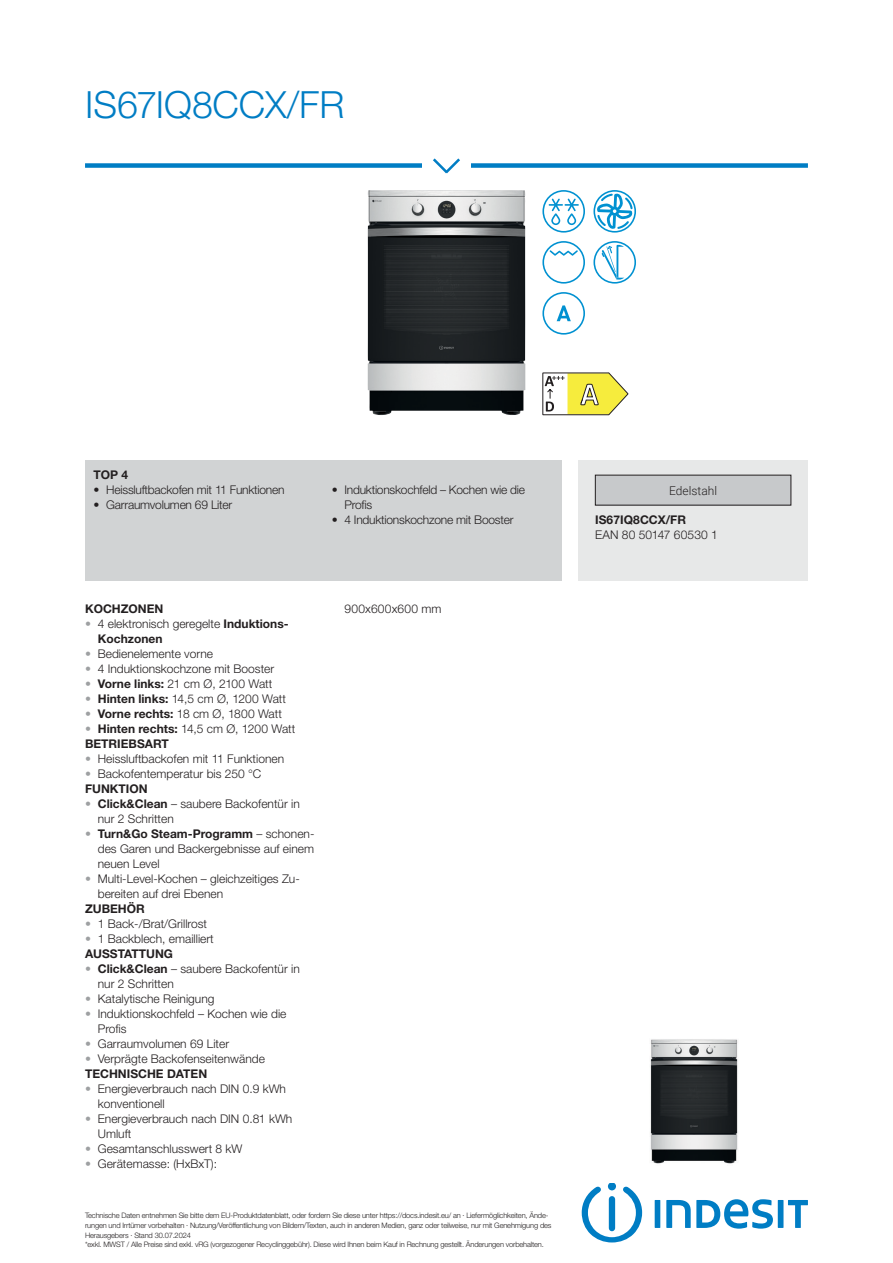
<style>
.page{position:relative;width:893px;height:1263px;background:#fff}
.page>*{position:absolute;margin:0;border:0;box-sizing:border-box;transform-origin:0 0}
.t1{font:300 37.5px "Helvetica Neue LT Std";color:#007dc4}
.t2{font:300 12px/15px "Helvetica Neue LT Std";color:#231f20}
.t3{font:300 12px/15px "Helvetica Neue LT Std";letter-spacing:-.02em;color:#231f20}
.t4{font:700 12px/15px "Helvetica Neue LT Std";color:#231f20}
.t5{font:300 12px "Helvetica Neue LT Std";letter-spacing:.02em;color:#231f20}
.t6{font:300 12px "Roboto";color:#231f20}
.t7{font:300 7.5px/9.8px "Helvetica Neue LT Std";letter-spacing:-.02em;color:#231f20}
.s1{color:#9ea0a2}
.s2{font-weight:700}
.s3{font-weight:300;color:#9ea0a2}
.s4{font-weight:300}
</style>
<div class="page">
<svg style="left:582px;top:1187px;width:60px;height:55px"></svg>
<div style="left:608px;top:1182px;width:8px;height:8px;background:#007dc4;border-radius:50%"></div>
<div style="left:655px;top:1200px;width:5px;height:28px;background:#007dc4"></div>
<svg style="left:666px;top:1199px;width:107px;height:29px"></svg>
<div style="left:778px;top:1200px;width:5px;height:28px;background:#007dc4"></div>
<svg style="left:788px;top:1200px;width:20px;height:28px"></svg>
<div style="left:85px;top:163px;width:723px;height:5px;background:#007dc4"></div>
<div style="left:422px;top:150px;width:49px;height:29px;background:#fff"></div>
<svg style="left:433px;top:158px;width:27px;height:16px"></svg>
<img style="left:367px;top:190px;width:159px;height:225px">
<svg style="left:542px;top:190px;width:43px;height:43px"></svg>
<svg style="left:542px;top:241px;width:43px;height:43px"></svg>
<svg style="left:542px;top:292px;width:43px;height:43px"></svg>
<svg style="left:593px;top:190px;width:43px;height:43px"></svg>
<svg style="left:593px;top:241px;width:43px;height:43px"></svg>
<svg style="left:542px;top:373px;width:86px;height:42px"></svg>
<div style="left:85px;top:460px;width:476px;height:120px;background:#d1d3d4"></div>
<div style="left:578px;top:460px;width:230px;height:120px;background:#e7e8e8"></div>
<div style="left:595px;top:475px;width:196px;height:30px;background:#c7c9cb"></div>
<img style="left:650px;top:1039px;width:88px;height:125px">
<h1 class="t1" style="left:85px;top:82px;width:261px">IS67IQ8CCX/FR</h1>
<p class="t4" style="left:94px;top:467px;width:36px">TOP 4</p>
<p class="t3" style="left:94px;top:482px;width:192px">• Heissluftbackofen mit 11 Funktionen</p>
<p class="t3" style="left:94px;top:497px;width:140px">• Garraumvolumen 69 Liter</p>
<p class="t3" style="left:344px;top:482px;width:182px;text-indent:-13px">• Induktionskochfeld – Kochen wie die<br>Profis</p>
<p class="t3" style="left:332px;top:512px;width:183px">• 4 Induktionskochzone mit Booster</p>
<p class="t4" style="left:85px;top:601px;width:80px">KOCHZONEN</p>
<p class="t2" style="left:98px;top:616px;width:192px;text-indent:-13px"><span class="s1">•</span> 4 elektronisch geregelte <span class="s2">Induktions-<br>Kochzonen</span></p>
<p class="t2" style="left:85px;top:646px;width:130px"><span class="s1">•</span> Bedienelemente vorne</p>
<p class="t2" style="left:85px;top:661px;width:191px"><span class="s1">•</span> 4 Induktionskochzone mit Booster</p>
<p class="t2" style="left:85px;top:676px;width:189px"><span class="s1">•</span> <span class="s2">Vorne links:</span> 21 cm Ø, 2100 Watt</p>
<p class="t2" style="left:85px;top:691px;width:202px"><span class="s1">•</span> <span class="s2">Hinten links:</span> 14,5 cm Ø, 1200 Watt</p>
<p class="t2" style="left:85px;top:706px;width:198px"><span class="s1">•</span> <span class="s2">Vorne rechts:</span> 18 cm Ø, 1800 Watt</p>
<p class="t4" style="left:85px;top:721px;width:212px"><span class="s3">•</span> Hinten rechts: <span class="s4">14,5 cm Ø, 1200 Watt<br></span>BETRIEBSART</p>
<p class="t2" style="left:85px;top:751px;width:201px"><span class="s1">•</span> Heissluftbackofen mit 11 Funktionen</p>
<p class="t2" style="left:85px;top:766px;width:178px"><span class="s1">•</span> Backofentemperatur bis 250 °C<br><span class="s2">FUNKTION</span></p>
<p class="t2" style="left:98px;top:796px;width:204px;text-indent:-13px"><span class="s1">•</span> <span class="s2">Click&amp;Clean</span> – saubere Backofentür in nur 2 Schritten</p>
<p class="t2" style="left:98px;top:826px;width:218px;text-align:justify;text-indent:-13px"><span class="s1">•</span> <span class="s2">Turn&amp;Go Steam-Programm</span> – schonen&shy;des Garen und Backergebnisse auf einem neuen Level</p>
<p class="t2" style="left:98px;top:871px;width:204px;text-indent:-13px"><span class="s1">•</span> Multi-Level-Kochen – gleichzeitiges Zu&shy;bereiten auf drei Ebenen</p>
<p class="t4" style="left:85px;top:901px;width:61px">ZUBEHÖR</p>
<p class="t2" style="left:85px;top:916px;width:124px"><span class="s1">•</span> 1 Back-/Brat/Grillrost</p>
<p class="t2" style="left:85px;top:931px;width:130px"><span class="s1">•</span> 1 Backblech, emailliert<br><span class="s2">AUSSTATTUNG</span></p>
<p class="t2" style="left:98px;top:961px;width:204px;text-indent:-13px"><span class="s1">•</span> <span class="s2">Click&amp;Clean</span> – saubere Backofentür in nur 2 Schritten</p>
<p class="t2" style="left:85px;top:991px;width:131px"><span class="s1">•</span> Katalytische Reinigung</p>
<p class="t2" style="left:98px;top:1006px;width:190px;text-indent:-13px"><span class="s1">•</span> Induktionskochfeld – Kochen wie die<br>Profis</p>
<p class="t2" style="left:85px;top:1036px;width:146px"><span class="s1">•</span> Garraumvolumen 69 Liter</p>
<p class="t2" style="left:85px;top:1051px;width:181px"><span class="s1">•</span> Verprägte Backofenseitenwände<br><span class="s2">TECHNISCHE DATEN</span></p>
<p class="t2" style="left:98px;top:1081px;width:190px;text-indent:-13px"><span class="s1">•</span> Energieverbrauch nach DIN 0.9 kWh konventionell</p>
<p class="t2" style="left:98px;top:1111px;width:196px;text-indent:-13px"><span class="s1">•</span> Energieverbrauch nach DIN 0.81 kWh<br>Umluft</p>
<p class="t2" style="left:85px;top:1141px;width:159px"><span class="s1">•</span> Gesamtanschlusswert 8 kW</p>
<p class="t2" style="left:85px;top:1156px;width:134px"><span class="s1">•</span> Gerätemasse: (HxBxT):</p>
<p class="t5" style="left:344px;top:601px;width:99px">900x600x600 mm</p>
<p class="t7" style="left:85px;top:1210px;width:468px">Technische Daten entnehmen Sie bitte dem EU-Produktdatenblatt, oder fordern Sie diese unter https://docs.indesit.eu/ an · Liefermöglichkeiten, Ände&shy;rungen und Irrtümer vorbehalten · Nutzung/Veröffentlichung von Bildern/Texten, auch in anderen Medien, ganz oder teilweise, nur mit Genehmigung des Herausgebers · Stand 30.07.2024<br>*exkl. MWST / Alle Preise sind exkl. vRG (vorgezogener Recyclinggebühr). Diese wird Ihnen beim Kauf in Rechnung gestellt. Änderungen vorbehalten.</p>
<p class="t6" style="left:669px;top:482px;width:49px">Edelstahl</p>
<p class="t4" style="left:595px;top:512px;width:92px">IS67IQ8CCX/FR</p>
<p class="t2" style="left:595px;top:527px;width:124px">EAN 80 50147 60530 1</p>
</div>
